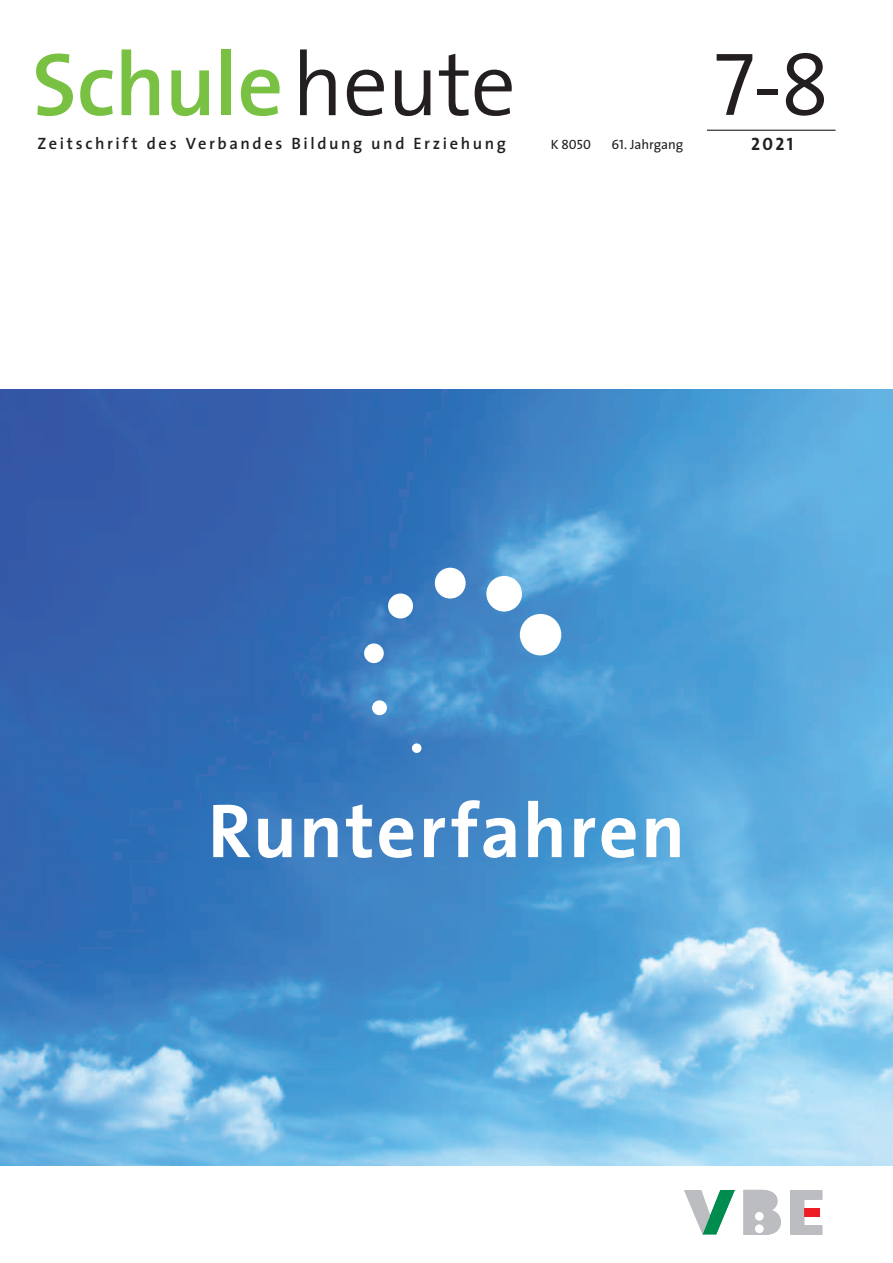
<style>
.page{position:relative;width:893px;height:1263px;background:#fff}
.page>*{position:absolute;margin:0;border:0;box-sizing:border-box;transform-origin:0 0}
.t1{font:600 90px "The Sans";letter-spacing:-.01em;color:#79c142}
.t2{font:90px "The Sans Semi Light Caps";color:#231f20}
.t3{font:700 77.1px "The Sans";letter-spacing:.03em;color:#fff}
.t4{font:18px "The Sans Bold Caps";color:#231f20}
.t5{font:600 16.5px "The Sans";letter-spacing:.16em;color:#231f20}
.t6{font:13.5px "The Sans";letter-spacing:-.01em;color:#231f20}
.t7{font:13.5px "The Sans Caps";color:#231f20}
.s1{font-weight:300;color:#231f20}
.s2{font-family:"The Sans"}
.s3{font-family:"The Sans Caps"}
</style>
<div class="page">
<svg style="left:743px;top:1190px;width:38px;height:45px;background:#c3c4c7"></svg>
<svg style="left:790px;top:1190px;width:32px;height:44px"></svg>
<svg style="left:684px;top:1190px;width:51px;height:44px"></svg>
<div style="left:755px;top:1212px;width:9px;height:8px;background:#fff;border-radius:50%"></div>
<div style="left:755px;top:1224px;width:9px;height:9px;background:#fff;border-radius:50%"></div>
<hr style="left:707px;top:130px;width:129px;height:1px;background:#231f20">
<img style="left:0;top:389px;width:893px;height:776px">
<div style="left:412px;top:743px;width:9px;height:10px;background:#fff;border-radius:50%"></div>
<div style="left:372px;top:700px;width:15px;height:15px;background:#fff;border-radius:50%"></div>
<div style="left:364px;top:643px;width:20px;height:20px;background:#fff;border-radius:50%"></div>
<div style="left:388px;top:593px;width:25px;height:25px;background:#fff;border-radius:50%"></div>
<div style="left:435px;top:568px;width:31px;height:30px;background:#fff;border-radius:50%"></div>
<div style="left:486px;top:576px;width:36px;height:35px;background:#fff;border-radius:50%"></div>
<div style="left:520px;top:614px;width:41px;height:41px;background:#fff;border-radius:50%"></div>
<h1 class="t1" style="left:32px;top:10px;width:486px">Schule<span class="s1">heute</span></h1>
<p class="t5" style="left:37px;top:129px;width:470px">Zeitschrift des Verbandes Bildung und Erziehung</p>
<p class="t7" style="left:551px;top:133px;width:42px"><span class="s2">K</span> 8050</p>
<p class="t6" style="left:612px;top:133px;width:73px"><span class="s3">61.</span> Jahrgang</p>
<h1 class="t2" style="left:714px;top:10px;width:117px">7-8</h1>
<p class="t4" style="left:751px;top:129px;width:43px">2021</p>
<h2 class="t3" style="left:208px;top:766px;width:479px">Runterfahren</h2>
</div>
